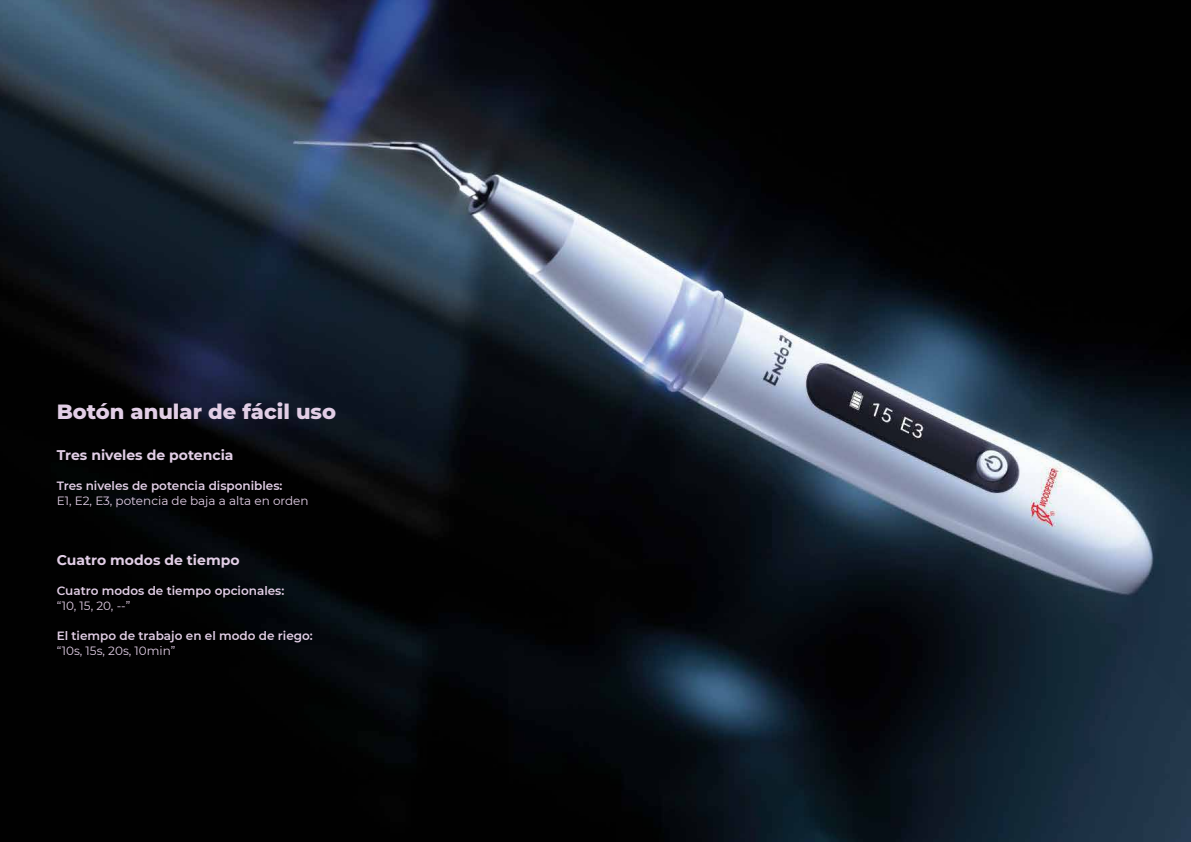
<style>
.page{position:relative;width:1191px;height:842px;background:#fff}
.page>*{position:absolute;margin:0;border:0;box-sizing:border-box;transform-origin:0 0}
.t1{font:800 21px "Montserrat";color:#e2cee6}
.t2{font:700 14px "Montserrat";color:#e2cee6}
.t3{font:600 12px "Montserrat";color:#e2cee6}
.t4{font:12px "Montserrat";color:#e2cee6}
</style>
<div class="page">
<img style="left:0;top:0;width:1191px;height:842px">
<h1 class="t1" style="left:57px;top:396px;width:281px">Botón anular de fácil uso</h1>
<p class="t2" style="left:57px;top:445px;width:178px">Tres niveles de potencia</p>
<p class="t3" style="left:57px;top:477px;width:227px">Tres niveles de potencia disponibles:</p>
<p class="t4" style="left:57px;top:492px;width:253px">E1, E2, E3, potencia de baja a alta en orden</p>
<p class="t2" style="left:57px;top:550px;width:184px">Cuatro modos de tiempo</p>
<p class="t3" style="left:57px;top:582px;width:229px">Cuatro modos de tiempo opcionales:</p>
<p class="t4" style="left:57px;top:597px;width:75px">“10, 15, 20, --”</p>
<p class="t3" style="left:57px;top:627px;width:258px">El tiempo de trabajo en el modo de riego:</p>
<p class="t4" style="left:57px;top:642px;width:120px">“10s, 15s, 20s, 10min”</p>
</div>
